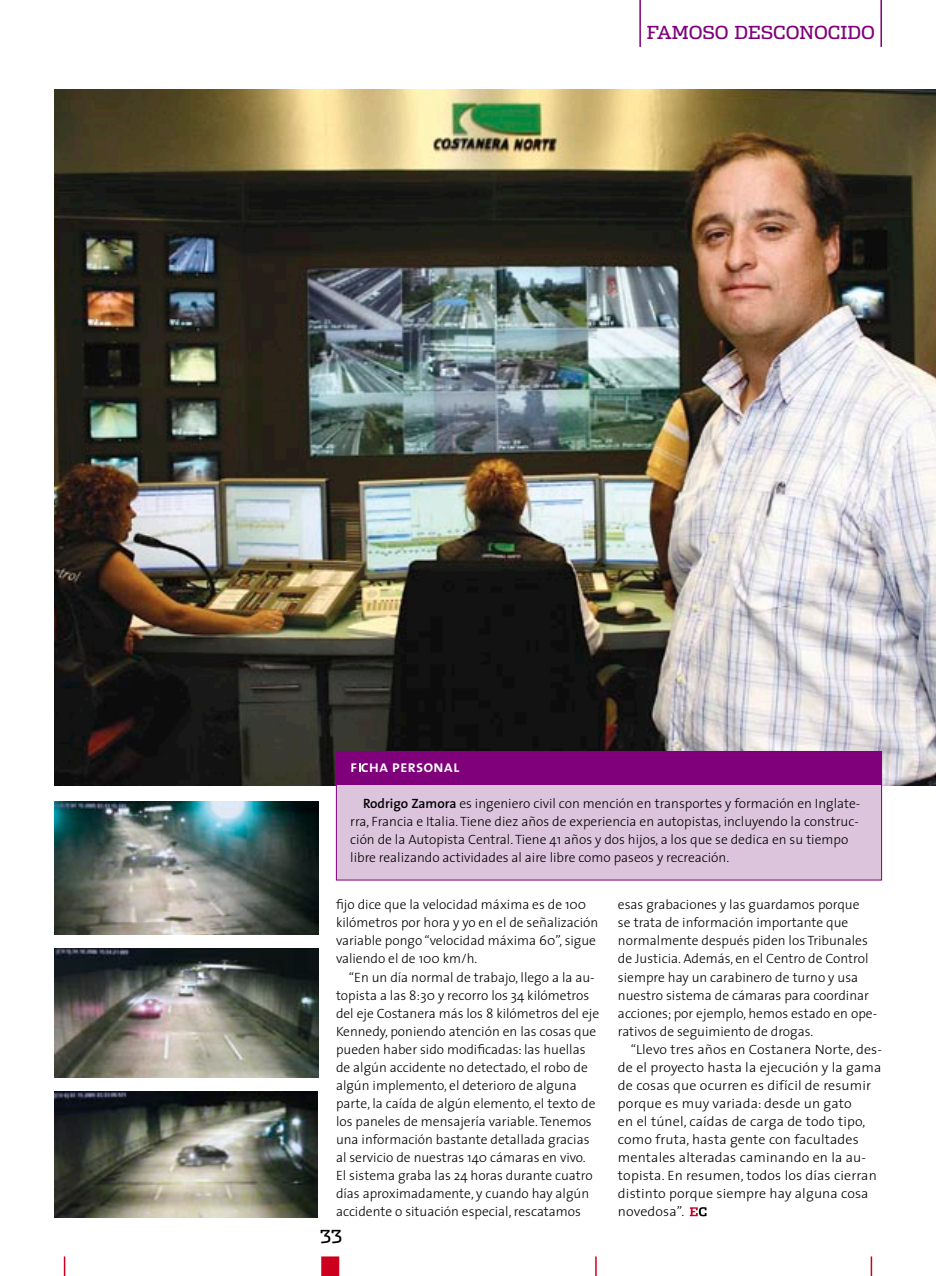
<style>
.page{position:relative;width:936px;height:1276px;background:#fff}
.page>*{position:absolute;margin:0;border:0;box-sizing:border-box;transform-origin:0 0}
.t1{font:18px "Dispatch";color:#7f007a}
.t2{font:18px "Dispatch";color:#000}
.Subtitulo_interiore{font:16.5px "The Sans Semi Bold Caps";color:#fff}
.texto_gremiales{font:300 13.5px/18px "The Sans";color:#000}
.s1{font-weight:600}
</style>
<div class="page">
<hr style="left:639px;top:0;width:2px;height:47px;background:#7f007a">
<hr style="left:880px;top:0;width:1px;height:47px;background:#7f007a">
<img style="left:54px;top:89px;width:881px;height:696px">
<img style="left:54px;top:801px;width:264px;height:133px">
<img style="left:54px;top:948px;width:264px;height:130px">
<img style="left:54px;top:1091px;width:264px;height:126px">
<div style="left:336px;top:751px;width:545px;height:129px;background:#dcc5dc"></div>
<div style="left:336px;top:751px;width:545px;height:34px;background:#7f007a"></div>
<svg style="left:689px;top:1207px;width:17px;height:9px"></svg>
<svg style="left:64px;top:1256px;width:1px;height:20px"></svg>
<svg style="left:595px;top:1256px;width:1px;height:20px"></svg>
<hr style="left:870px;top:1256px;width:2px;height:20px;background:#cc001c">
<div style="left:321px;top:1256px;width:18px;height:20px;background:#cc001c"></div>
<p class="t1" style="left:647px;top:21px;width:229px">FAMOSO DESCONOCIDO</p>
<p class="Subtitulo_interiore" style="left:350px;top:752px;width:111px">f cha personal</p>
<p class="texto_gremiales" style="left:350px;top:794px;width:511px;text-indent:13px"><span class="s1">Rodrigo Zamora</span> es ingeniero civil con mención en transportes y formación en Inglate&shy;rra, Francia e Italia. Tiene diez años de experiencia en autopistas, incluyendo la construc&shy;ción de la Autopista Central. Tiene 41 años y dos hijos, a los que se dedica en su tiempo libre realizando actividades al aire libre como paseos y recreación.</p>
<p class="texto_gremiales" style="left:336px;top:895px;width:264px">fijo dice que la velocidad máxima es de 100 kilómetros por hora y yo en el de señalización variable pongo “velocidad máxima 60”, sigue valiendo el de 100 km/h.</p>
<p class="texto_gremiales" style="left:336px;top:967px;width:265px;text-indent:13px">“En un día normal de trabajo, llego a la au&shy;topista a las 8:30 y recorro los 34 kilómetros del eje Costanera más los 8 kilómetros del eje Kennedy, poniendo atención en las cosas que pueden haber sido modificadas: las huellas de algún accidente no detectado, el robo de algún implemento, el deterioro de alguna parte, la caída de algún elemento, el texto de los paneles de mensajería variable. Tenemos una información bastante detallada gracias al servicio de nuestras 140 cámaras en vivo.<br>El sistema graba las 24 horas durante cuatro días aproximadamente, y cuando hay algún accidente o situación especial, rescatamos</p>
<p class="texto_gremiales" style="left:618px;top:895px;width:260px">esas grabaciones y las guardamos porque<br>se trata de información importante que normalmente después piden los Tribunales de Justicia. Además, en el Centro de Control siempre hay un carabinero de turno y usa nuestro sistema de cámaras para coordinar acciones; por ejemplo, hemos estado en ope&shy;rativos de seguimiento de drogas.</p>
<p class="texto_gremiales" style="left:618px;top:1039px;width:265px;text-indent:13px">“Llevo tres años en Costanera Norte, des&shy;de el proyecto hasta la ejecución y la gama de cosas que ocurren es difícil de resumir porque es muy variada: desde un gato<br>en el túnel, caídas de carga de todo tipo, como fruta, hasta gente con facultades mentales alteradas caminando en la au&shy;topista. En resumen, todos los días cierran distinto porque siempre hay alguna cosa novedosa”.</p>
<h1 class="t2" style="left:320px;top:1224px;width:24px">33</h1>
</div>
